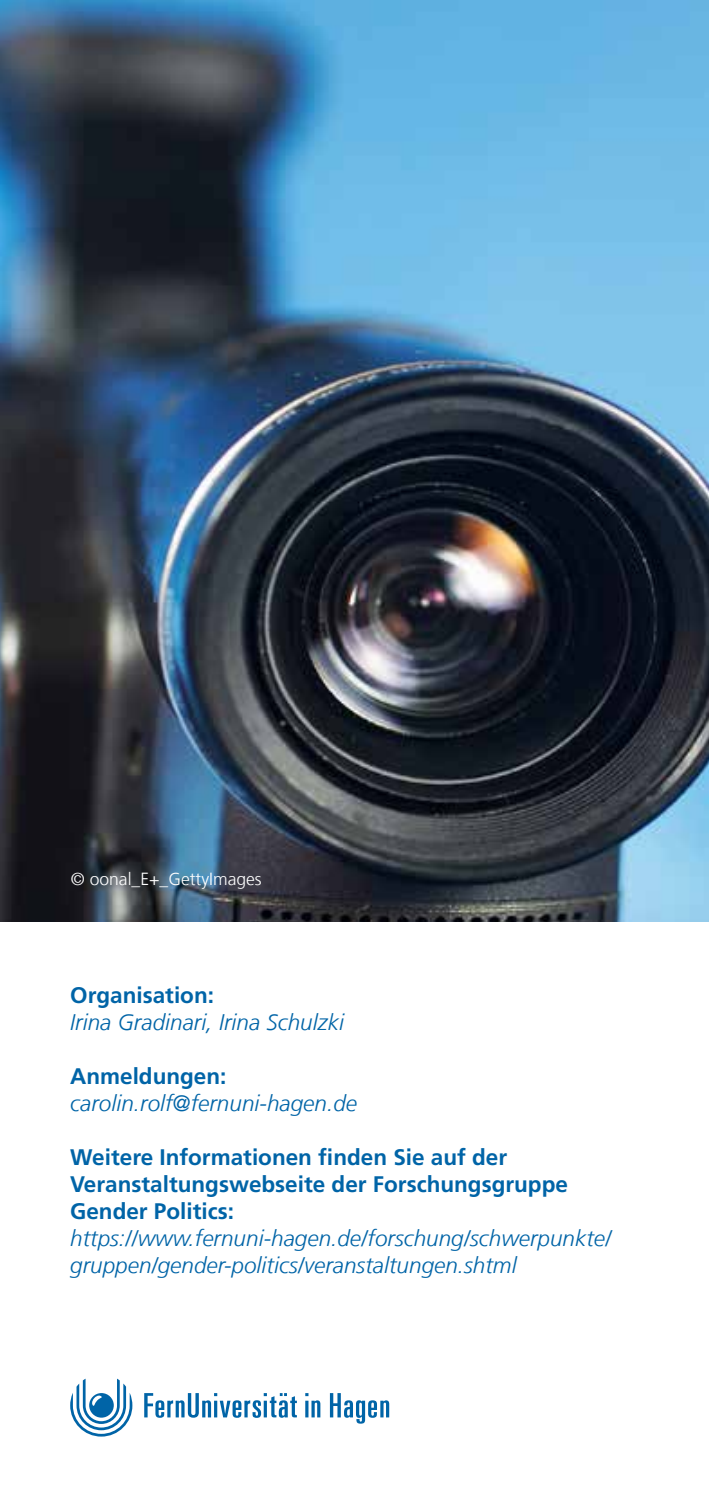
<style>
.page{position:relative;width:709px;height:1489px;background:#fff}
.page>*{position:absolute;margin:0;border:0;box-sizing:border-box;transform-origin:0 0}
.t1{font:italic 300 22.5px/27px "Frutiger LT Com";color:#0064a7}
.t2{font:700 22.5px/27px "Frutiger LT Com";color:#0064a7}
.t3{font:300 17.5px "Frutiger LT Com";color:#fff}
</style>
<div class="page">
<svg style="left:144px;top:1393px;width:245px;height:30px"></svg>
<svg style="left:70px;top:1378px;width:62px;height:58px"></svg>
<img style="left:0;top:0;width:709px;height:921px">
<p class="t3" style="left:71px;top:869px;width:192px">© oonal_E+_GettyImages</p>
<p class="t2" style="left:70px;top:981px;width:145px">Organisation:</p>
<p class="t1" style="left:70px;top:1008px;width:275px">Irina Gradinari, Irina Schulzki</p>
<p class="t2" style="left:70px;top:1062px;width:158px">Anmeldungen:</p>
<p class="t1" style="left:70px;top:1089px;width:288px">carolin.rolf@fernuni-hagen.de</p>
<p class="t2" style="left:70px;top:1143px;width:499px">Weitere Informationen finden Sie auf der<br>Veranstaltungswebseite der Forschungsgruppe<br>Gender Politics:</p>
<p class="t1" style="left:70px;top:1224px;width:542px">https://www.fernuni-hagen.de/forschung/schwerpunkte/ gruppen/gender-politics/veranstaltungen.shtml</p>
</div>
